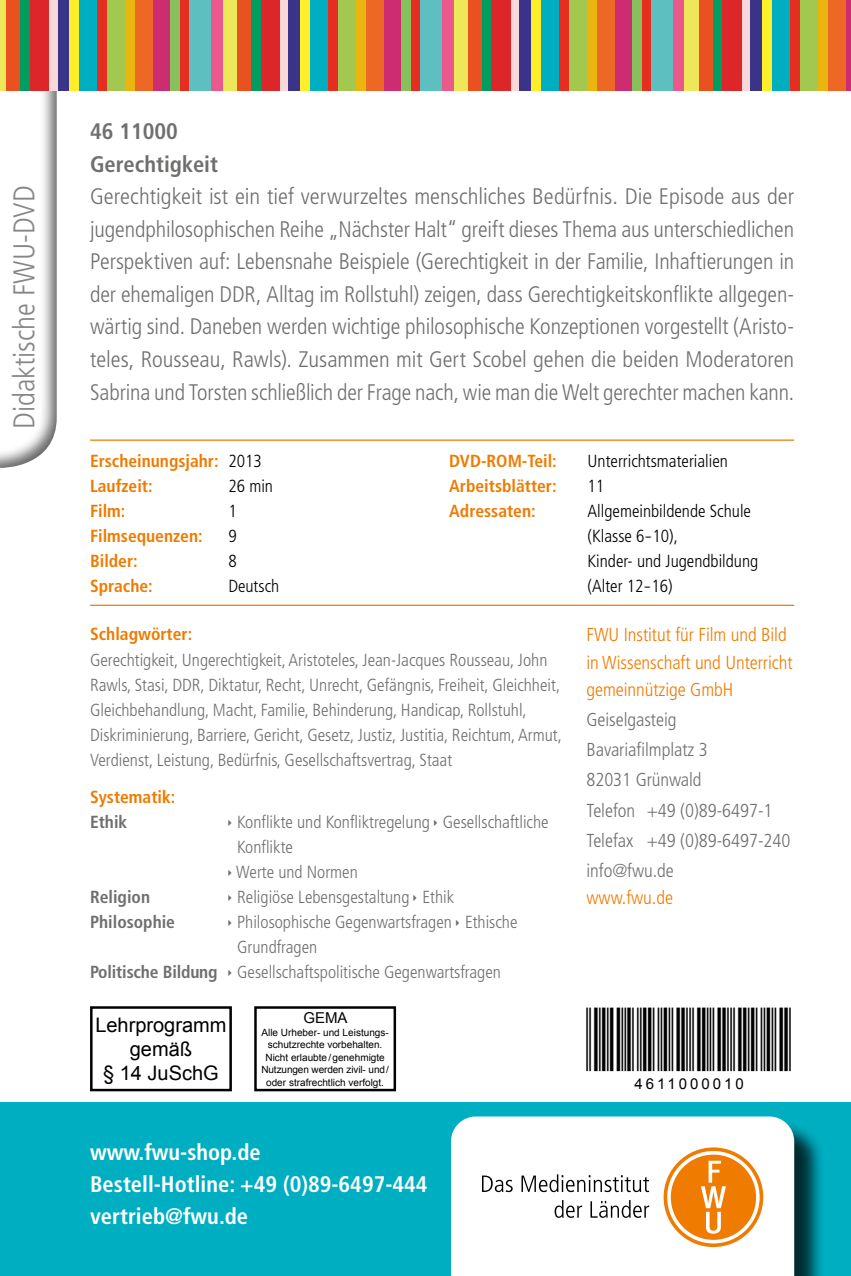
<style>
.page{position:relative;width:851px;height:1276px;background:#fff}
.page>*{position:absolute;margin:0;border:0;box-sizing:border-box;transform-origin:0 0}
.t1{font:300 condensed 30px "Frutiger LT Std";color:#868686}
.t2{font:300 condensed 22.5px/32.5px "Frutiger LT Std";letter-spacing:-.005em;color:#6f6f6e;text-align:justify}
.t3{font:700 condensed 22.5px/32px "Frutiger LT Std";color:#fff}
.t4{font:700 condensed 22.5px/32.5px "Frutiger LT Std";color:#6f6f6e}
.t5{font:20px/24px "Arial";color:#000;text-align:center}
.t6{font:300 condensed 18.75px/30px "Frutiger LT Std";letter-spacing:-.005em;color:#6f6f6e}
.t7{font:300 condensed 18.75px/27.5px "Frutiger LT Std";letter-spacing:-.005em;color:#ef7b00}
.t8{font:300 condensed 17.5px/25px "Frutiger LT Std";color:#6f6f6e}
.t9{font:700 condensed 17.5px/25px "Frutiger LT Std";color:#ef7b00}
.t10{font:300 condensed 17.5px/25px "Frutiger LT Std";color:#000}
.t11{font:700 condensed 17.5px "Frutiger LT Std";color:#6f6f6e}
.t12{font:15px "Arial";letter-spacing:.2em;color:#000}
.t13{font:10px/12.5px "Arial";color:#000;text-align:center}
.s1{font-weight:300;color:#000}
.s2{font-weight:700}
</style>
<div class="page">
<div style="left:0;top:1102px;width:850px;height:174px;background:#00aec2"></div>
<div style="left:0;top:0;width:59px;height:470px;background:#000;opacity:.6"></div>
<div style="left:0;top:0;width:7px;height:90px;background:#efe75a"></div>
<div style="left:7px;top:0;width:13px;height:90px;background:#e95120"></div>
<div style="left:20px;top:0;width:10px;height:90px;background:#009d61"></div>
<div style="left:30px;top:0;width:20px;height:90px;background:#dc2629"></div>
<div style="left:50px;top:0;width:8px;height:90px;background:#f9d9d8"></div>
<div style="left:58px;top:0;width:11px;height:90px;background:#39338a"></div>
<div style="left:69px;top:0;width:10px;height:90px;background:#ffee2a"></div>
<div style="left:79px;top:0;width:18px;height:90px;background:#00aec2"></div>
<div style="left:97px;top:0;width:10px;height:90px;background:#e52e1f"></div>
<div style="left:107px;top:0;width:18px;height:90px;background:#a3c850"></div>
<div style="left:125px;top:0;width:10px;height:90px;background:#ebb510"></div>
<div style="left:135px;top:0;width:18px;height:90px;background:#ed6825"></div>
<div style="left:153px;top:0;width:17px;height:90px;background:#cd2c70"></div>
<div style="left:170px;top:0;width:10px;height:90px;background:#88c05b"></div>
<div style="left:180px;top:0;width:10px;height:90px;background:#e52e1f"></div>
<div style="left:190px;top:0;width:21px;height:90px;background:#5dbfbf"></div>
<div style="left:211px;top:0;width:12px;height:90px;background:#eb598c"></div>
<div style="left:223px;top:0;width:14px;height:90px;background:#efe75a"></div>
<div style="left:237px;top:0;width:14px;height:90px;background:#e95120"></div>
<div style="left:251px;top:0;width:9px;height:90px;background:#009d61"></div>
<div style="left:260px;top:0;width:20px;height:90px;background:#dc2629"></div>
<div style="left:280px;top:0;width:8px;height:90px;background:#f9d9d8"></div>
<div style="left:289px;top:0;width:11px;height:90px;background:#39338a"></div>
<div style="left:300px;top:0;width:10px;height:90px;background:#ffee2a"></div>
<div style="left:310px;top:0;width:18px;height:90px;background:#00aec2"></div>
<div style="left:328px;top:0;width:10px;height:90px;background:#e52e1f"></div>
<div style="left:338px;top:0;width:18px;height:90px;background:#a3c850"></div>
<div style="left:356px;top:0;width:10px;height:90px;background:#ebb510"></div>
<div style="left:366px;top:0;width:18px;height:90px;background:#ed6825"></div>
<div style="left:384px;top:0;width:17px;height:90px;background:#cd2c70"></div>
<div style="left:401px;top:0;width:9px;height:90px;background:#88c05b"></div>
<div style="left:410px;top:0;width:10px;height:90px;background:#e52e1f"></div>
<div style="left:420px;top:0;width:22px;height:90px;background:#5dbfbf"></div>
<div style="left:442px;top:0;width:11px;height:90px;background:#eb598c"></div>
<div style="left:453px;top:0;width:15px;height:90px;background:#efe75a"></div>
<div style="left:468px;top:0;width:13px;height:90px;background:#e95120"></div>
<div style="left:481px;top:0;width:10px;height:90px;background:#009d61"></div>
<div style="left:491px;top:0;width:20px;height:90px;background:#dc2629"></div>
<div style="left:511px;top:0;width:8px;height:90px;background:#f9d9d8"></div>
<div style="left:519px;top:0;width:12px;height:90px;background:#39338a"></div>
<div style="left:531px;top:0;width:10px;height:90px;background:#ffee2a"></div>
<div style="left:541px;top:0;width:18px;height:90px;background:#00aec2"></div>
<div style="left:559px;top:0;width:10px;height:90px;background:#e52e1f"></div>
<div style="left:569px;top:0;width:18px;height:90px;background:#a3c850"></div>
<div style="left:587px;top:0;width:10px;height:90px;background:#ebb510"></div>
<div style="left:597px;top:0;width:18px;height:90px;background:#ed6825"></div>
<div style="left:615px;top:0;width:16px;height:90px;background:#cd2c70"></div>
<div style="left:631px;top:0;width:10px;height:90px;background:#88c05b"></div>
<div style="left:641px;top:0;width:10px;height:90px;background:#e52e1f"></div>
<div style="left:651px;top:0;width:22px;height:90px;background:#5dbfbf"></div>
<div style="left:673px;top:0;width:11px;height:90px;background:#eb598c"></div>
<div style="left:684px;top:0;width:15px;height:90px;background:#efe75a"></div>
<div style="left:699px;top:0;width:13px;height:90px;background:#e95120"></div>
<div style="left:712px;top:0;width:10px;height:90px;background:#009d61"></div>
<div style="left:722px;top:0;width:20px;height:90px;background:#dc2629"></div>
<div style="left:742px;top:0;width:8px;height:90px;background:#f9d9d8"></div>
<div style="left:750px;top:0;width:12px;height:90px;background:#39338a"></div>
<div style="left:762px;top:0;width:9px;height:90px;background:#ffee2a"></div>
<div style="left:771px;top:0;width:19px;height:90px;background:#00aec2"></div>
<div style="left:790px;top:0;width:9px;height:90px;background:#e52e1f"></div>
<div style="left:799px;top:0;width:19px;height:90px;background:#a3c850"></div>
<div style="left:818px;top:0;width:9px;height:90px;background:#ebb510"></div>
<div style="left:827px;top:0;width:19px;height:90px;background:#ed6825"></div>
<hr style="left:846px;top:0;width:4px;height:90px;background:#cd2c70">
<div style="left:455px;top:1120px;width:370px;height:156px;background:#000;opacity:.75"></div>
<div style="left:451px;top:1116px;width:343px;height:160px;background:#fff"></div>
<svg style="left:663px;top:1147px;width:100px;height:100px"></svg>
<svg style="left:667px;top:1151px;width:92px;height:92px"></svg>
<div style="left:670px;top:1154px;width:86px;height:85px;background:#ef7b00;border-radius:50%"></div>
<svg style="left:701px;top:1160px;width:24px;height:73px"></svg>
<svg style="left:482px;top:1175px;width:30px;height:17px"></svg>
<svg style="left:521px;top:1174px;width:128px;height:18px;background:#c3c3c3"></svg>
<svg style="left:554px;top:1200px;width:28px;height:17px"></svg>
<svg style="left:590px;top:1200px;width:59px;height:17px"></svg>
<div style="left:90px;top:1006px;width:142px;height:85px;border:2px solid #000"></div>
<hr style="left:90px;top:604px;width:704px;height:2px;background:#ef7b00">
<hr style="left:90px;top:439px;width:704px;height:2px;background:#ef7b00">
<div style="left:254px;top:1006px;width:142px;height:85px;border:2px solid #000"></div>
<h1 class="t1" style="left:7px;top:429px;width:245px;rotate:-90deg">Didaktische FWU-DVD</h1>
<p class="t4" style="left:90px;top:115px;width:129px">46 11000<br>Gerechtigkeit</p>
<p class="t2" style="left:90px;top:181px;width:705px">Gerechtigkeit ist ein tief verwurzeltes menschliches Bedürfnis. Die Episode aus der jugendphilosophischen Reihe „Nächster Halt“ greift dieses Thema aus unterschiedlichen Perspektiven auf: Lebensnahe Beispiele (Gerechtigkeit in der Familie, Inhaftierungen in der ehemaligen DDR, Alltag im Rollstuhl) zeigen, dass Gerechtigkeitskonflikte allgegen&shy;wärtig sind. Daneben werden wichtige philosophische Konzeptionen vorgestellt (Aristo&shy;teles, Rousseau, Rawls). Zusammen mit Gert Scobel gehen die beiden Moderatoren Sabrina und Torsten schließlich der Frage nach, wie man die Welt gerechter machen kann.</p>
<p class="t9" style="left:90px;top:448px;width:173px">Erscheinungsjahr: <span class="s1">2013<br></span>Laufzeit:</p>
<p class="t10" style="left:228px;top:473px;width:46px">26 min</p>
<p class="t9" style="left:90px;top:498px;width:37px">Film:</p>
<p class="t10" style="left:228px;top:498px;width:10px">1</p>
<p class="t9" style="left:90px;top:523px;width:114px">Filmsequenzen:</p>
<p class="t10" style="left:228px;top:523px;width:10px">9</p>
<p class="t9" style="left:90px;top:548px;width:49px">Bilder:</p>
<p class="t10" style="left:228px;top:548px;width:10px">8</p>
<p class="t9" style="left:90px;top:573px;width:64px">Sprache:</p>
<p class="t10" style="left:228px;top:573px;width:52px">Deutsch</p>
<p class="t9" style="left:449px;top:448px;width:109px">DVD-ROM-Teil:</p>
<p class="t10" style="left:587px;top:448px;width:142px">Unterrichtsmaterialien</p>
<p class="t9" style="left:449px;top:473px;width:109px">Arbeitsblätter:</p>
<p class="t10" style="left:587px;top:473px;width:18px">11</p>
<p class="t9" style="left:449px;top:498px;width:88px">Adressaten:</p>
<p class="t10" style="left:587px;top:498px;width:172px">Allgemeinbildende Schule (Klasse 6-10),<br>Kinder- und Jugendbildung (Alter 12-16)</p>
<p class="t9" style="left:90px;top:622px;width:104px">Schlagwörter:</p>
<p class="t8" style="left:90px;top:647px;width:473px">Gerechtigkeit, Ungerechtigkeit, Aristoteles, Jean-Jacques Rousseau, John Rawls, Stasi, DDR, Diktatur, Recht, Unrecht, Gefängnis, Freiheit, Gleichheit, Gleichbehandlung, Macht, Familie, Behinderung, Handicap, Rollstuhl, Diskriminierung, Barriere, Gericht, Gesetz, Justiz, Justitia, Reichtum, Armut, Verdienst, Leistung, Bedürfnis, Gesellschaftsvertrag, Staat</p>
<p class="t9" style="left:90px;top:784px;width:87px">Systematik:</p>
<p class="t11" style="left:90px;top:811px;width:39px">Ethik</p>
<p class="t8" style="left:236px;top:810px;width:314px">Konflikte und Konfliktregelung Gesellschaftliche<br>Konflikte<br>Werte und Normen</p>
<p class="t11" style="left:90px;top:886px;width:62px">Religion</p>
<p class="t8" style="left:237px;top:885px;width:218px">Religiöse Lebensgestaltung Ethik</p>
<p class="t11" style="left:90px;top:911px;width:86px">Philosophie</p>
<p class="t8" style="left:237px;top:910px;width:282px">Philosophische Gegenwartsfragen Ethische</p>
<p class="t8" style="left:237px;top:935px;width:82px">Grundfragen</p>
<p class="t8" style="left:90px;top:960px;width:412px"><span class="s2">Politische Bildung</span> Gesellschaftspolitische Gegenwartsfragen</p>
<p class="t12" style="left:303px;top:1008px;width:46px">GEMA</p>
<p class="t13" style="left:261px;top:1026px;width:129px">Alle Urheber- und Leistungs&shy;schutzrechte vorbehalten.<br>Nicht erlaubte/genehmigte<br>Nutzungen werden zivil- und/ oder strafrechtlich verfolgt.</p>
<p class="t5" style="left:95px;top:1013px;width:133px">Lehrprogramm gemäß<br>§ 14 JuSchG</p>
<p class="t3" style="left:90px;top:1136px;width:339px">www.fwu-shop.de<br>Bestell-Hotline: +49 (0)89-6497-444 vertrieb@fwu.de</p>
<p class="t7" style="left:586px;top:621px;width:208px">FWU Institut für Film und Bild in Wissenschaft und Unterricht gemeinnützige GmbH</p>
<p class="t6" style="left:586px;top:705px;width:205px">Geiselgasteig<br>Bavariafilmplatz 3<br>82031 Grünwald<br>Telefon +49 (0)89-6497-1<br>Telefax +49 (0)89-6497-240 info@fwu.de</p>
<p class="t7" style="left:586px;top:884px;width:88px">www.fwu.de</p>
<p class="t12" style="left:634px;top:1073px;width:111px">4611000010</p>
</div>
